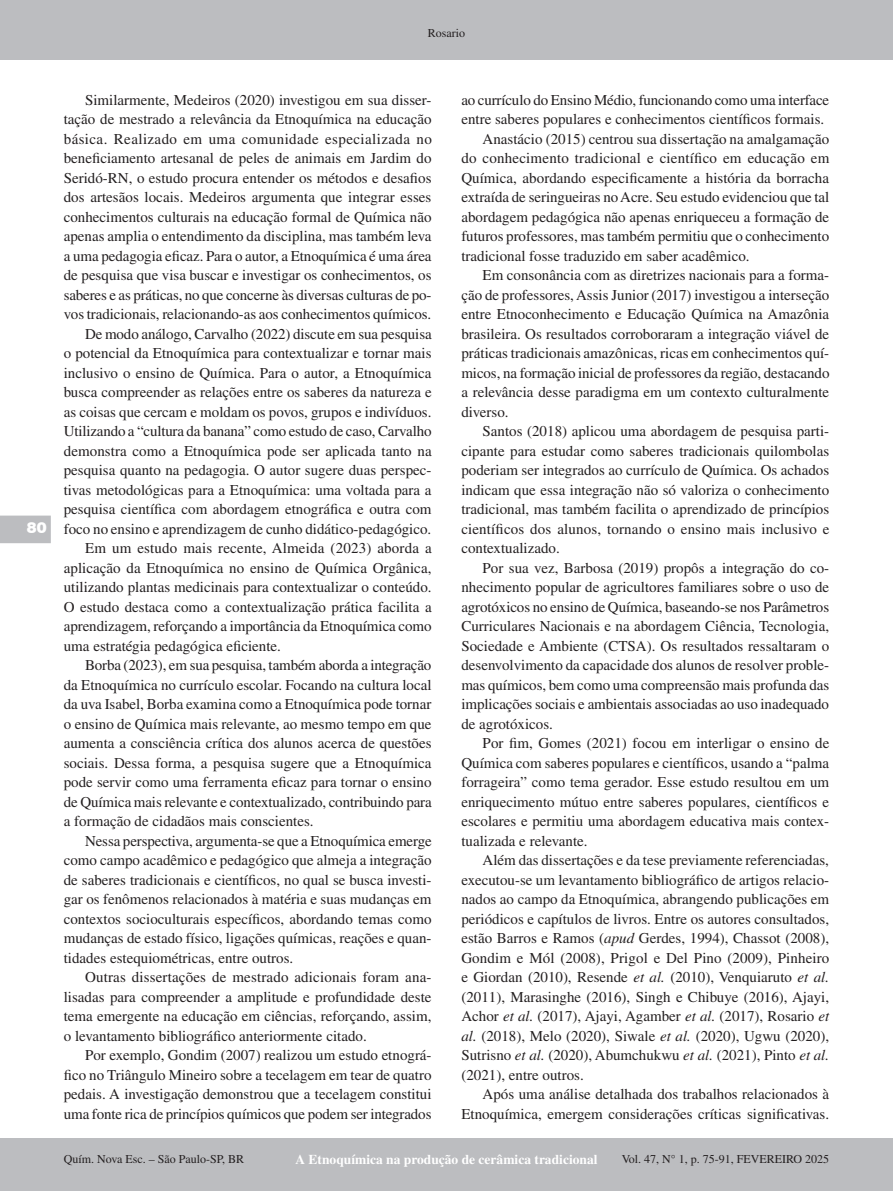
<style>
.page{position:relative;width:893px;height:1191px;background:#fff}
.page>*{position:absolute;margin:0;border:0;box-sizing:border-box;transform-origin:0 0}
.t1{font:15px/19.5px "Times LT Std";color:#231f20;text-align:justify}
.t2{font:900 15px "Swiss 721 BT";color:#fff}
.t3{font:700 13.5px "Times LT Std";color:#fff}
.t4{font:12px "Times LT Std";color:#231f20}
.s1{font-style:italic}
</style>
<div class="page">
<div style="left:0;top:0;width:893px;height:60px;background:#bcbdc0"></div>
<div style="left:0;top:1138px;width:893px;height:53px;background:#bcbdc0"></div>
<svg style="left:0;top:515px;width:51px;height:28px"></svg>
<p class="t4" style="left:428px;top:27px;width:39px">Rosario</p>
<p class="t2" style="left:27px;top:518px;width:21px">80</p>
<p class="t1" style="left:64px;top:90px;width:370px;text-indent:21px">Similarmente, Medeiros (2020) investigou em sua disser&shy;tação de mestrado a relevância da Etnoquímica na educação básica. Realizado em uma comunidade especializada no beneficiamento artesanal de peles de animais em Jardim do Seridó-RN, o estudo procura entender os métodos e desafios dos artesãos locais. Medeiros argumenta que integrar esses conhecimentos culturais na educação formal de Química não apenas amplia o entendimento da disciplina, mas também leva a uma pedagogia eficaz. Para o autor, a Etnoquímica é uma área de pesquisa que visa buscar e investigar os conhecimentos, os saberes e as práticas, no que concerne às diversas culturas de po&shy;vos tradicionais, relacionando-as aos conhecimentos químicos.</p>
<p class="t1" style="left:64px;top:324px;width:369px;text-indent:21px">De modo análogo, Carvalho (2022) discute em sua pesquisa o potencial da Etnoquímica para contextualizar e tornar mais inclusivo o ensino de Química. Para o autor, a Etnoquímica busca compreender as relações entre os saberes da natureza e as coisas que cercam e moldam os povos, grupos e indivíduos.<br>Utilizando a “cultura da banana” como estudo de caso, Carvalho demonstra como a Etnoquímica pode ser aplicada tanto na pesquisa quanto na pedagogia. O autor sugere duas perspec&shy;tivas metodológicas para a Etnoquímica: uma voltada para a pesquisa científica com abordagem etnográfica e outra com foco no ensino e aprendizagem de cunho didático-pedagógico.</p>
<p class="t1" style="left:64px;top:538px;width:369px;text-indent:21px">Em um estudo mais recente, Almeida (2023) aborda a aplicação da Etnoquímica no ensino de Química Orgânica, utilizando plantas medicinais para contextualizar o conteúdo.<br>O estudo destaca como a contextualização prática facilita a aprendizagem, reforçando a importância da Etnoquímica como uma estratégia pedagógica eficiente.</p>
<p class="t1" style="left:64px;top:655px;width:370px;text-indent:21px">Borba (2023), em sua pesquisa, também aborda a integração da Etnoquímica no currículo escolar. Focando na cultura local da uva Isabel, Borba examina como a Etnoquímica pode tornar o ensino de Química mais relevante, ao mesmo tempo em que aumenta a consciência crítica dos alunos acerca de questões sociais. Dessa forma, a pesquisa sugere que a Etnoquímica pode servir como uma ferramenta eficaz para tornar o ensino de Química mais relevante e contextualizado, contribuindo para a formação de cidadãos mais conscientes.</p>
<p class="t1" style="left:64px;top:831px;width:369px;text-indent:21px">Nessa perspectiva, argumenta-se que a Etnoquímica emerge como campo acadêmico e pedagógico que almeja a integração de saberes tradicionais e científicos, no qual se busca investi&shy;gar os fenômenos relacionados à matéria e suas mudanças em contextos socioculturais específicos, abordando temas como mudanças de estado físico, ligações químicas, reações e quan&shy;tidades estequiométricas, entre outros.</p>
<p class="t1" style="left:64px;top:967px;width:369px;text-indent:21px">Outras dissertações de mestrado adicionais foram ana&shy;lisadas para compreender a amplitude e profundidade deste tema emergente na educação em ciências, reforçando, assim, o levantamento bibliográfico anteriormente citado.</p>
<p class="t1" style="left:64px;top:1045px;width:369px;text-indent:21px">Por exemplo, Gondim (2007) realizou um estudo etnográ&shy;fico no Triângulo Mineiro sobre a tecelagem em tear de quatro pedais. A investigação demonstrou que a tecelagem constitui uma fonte rica de princípios químicos que podem ser integrados</p>
<p class="t1" style="left:461px;top:90px;width:369px">ao currículo do Ensino Médio, funcionando como uma interface entre saberes populares e conhecimentos científicos formais.</p>
<p class="t1" style="left:461px;top:129px;width:370px;text-indent:21px">Anastácio (2015) centrou sua dissertação na amalgamação do conhecimento tradicional e científico em educação em Química, abordando especificamente a história da borracha extraída de seringueiras no Acre. Seu estudo evidenciou que tal abordagem pedagógica não apenas enriqueceu a formação de futuros professores, mas também permitiu que o conhecimento tradicional fosse traduzido em saber acadêmico.</p>
<p class="t1" style="left:461px;top:265px;width:370px;text-indent:21px">Em consonância com as diretrizes nacionais para a forma&shy;ção de professores, Assis Junior (2017) investigou a interseção entre Etnoconhecimento e Educação Química na Amazônia brasileira. Os resultados corroboraram a integração viável de práticas tradicionais amazônicas, ricas em conhecimentos quí&shy;micos, na formação inicial de professores da região, destacando a relevância desse paradigma em um contexto culturalmente diverso.</p>
<p class="t1" style="left:461px;top:421px;width:370px;text-indent:21px">Santos (2018) aplicou uma abordagem de pesquisa parti&shy;cipante para estudar como saberes tradicionais quilombolas poderiam ser integrados ao currículo de Química. Os achados indicam que essa integração não só valoriza o conhecimento tradicional, mas também facilita o aprendizado de princípios científicos dos alunos, tornando o ensino mais inclusivo e contextualizado.</p>
<p class="t1" style="left:461px;top:558px;width:369px;text-indent:21px">Por sua vez, Barbosa (2019) propôs a integração do co&shy;nhecimento popular de agricultores familiares sobre o uso de agrotóxicos no ensino de Química, baseando-se nos Parâmetros Curriculares Nacionais e na abordagem Ciência, Tecnologia, Sociedade e Ambiente (CTSA). Os resultados ressaltaram o desenvolvimento da capacidade dos alunos de resolver proble&shy;mas químicos, bem como uma compreensão mais profunda das implicações sociais e ambientais associadas ao uso inadequado de agrotóxicos.</p>
<p class="t1" style="left:461px;top:733px;width:369px;text-indent:21px">Por fim, Gomes (2021) focou em interligar o ensino de Química com saberes populares e científicos, usando a “palma forrageira” como tema gerador. Esse estudo resultou em um enriquecimento mútuo entre saberes populares, científicos e escolares e permitiu uma abordagem educativa mais contex&shy;tualizada e relevante.</p>
<p class="t1" style="left:461px;top:850px;width:369px;text-indent:21px">Além das dissertações e da tese previamente referenciadas, executou-se um levantamento bibliográfico de artigos relacio&shy;nados ao campo da Etnoquímica, abrangendo publicações em periódicos e capítulos de livros. Entre os autores consultados, estão Barros e Ramos (<span class="s1">apud</span> Gerdes, 1994), Chassot (2008), Gondim e Mól (2008), Prigol e Del Pino (2009), Pinheiro e Giordan (2010), Resende <span class="s1">et al.</span> (2010), Venquiaruto <span class="s1">et al. </span>(2011), Marasinghe (2016), Singh e Chibuye (2016), Ajayi, Achor <span class="s1">et al.</span> (2017), Ajayi, Agamber <span class="s1">et al.</span> (2017), Rosario <span class="s1">et al.</span> (2018), Melo (2020), Siwale <span class="s1">et al.</span> (2020), Ugwu (2020), Sutrisno <span class="s1">et al.</span> (2020), Abumchukwu <span class="s1">et al.</span> (2021), Pinto <span class="s1">et al. </span>(2021), entre outros.</p>
<p class="t1" style="left:461px;top:1084px;width:369px;text-align:right">Após uma análise detalhada dos trabalhos relacionados à<br>Etnoquímica, emergem considerações críticas significativas.</p>
<p class="t4" style="left:64px;top:1152px;width:182px">Quím. Nova Esc. – São Paulo-SP, BR</p>
<p class="t3" style="left:295px;top:1151px;width:304px">A Etnoquímica na produção de cerâmica tradicional</p>
<p class="t4" style="left:622px;top:1152px;width:209px">Vol. 47, N° 1, p. 75-91, FEVEREIRO 2025</p>
</div>
